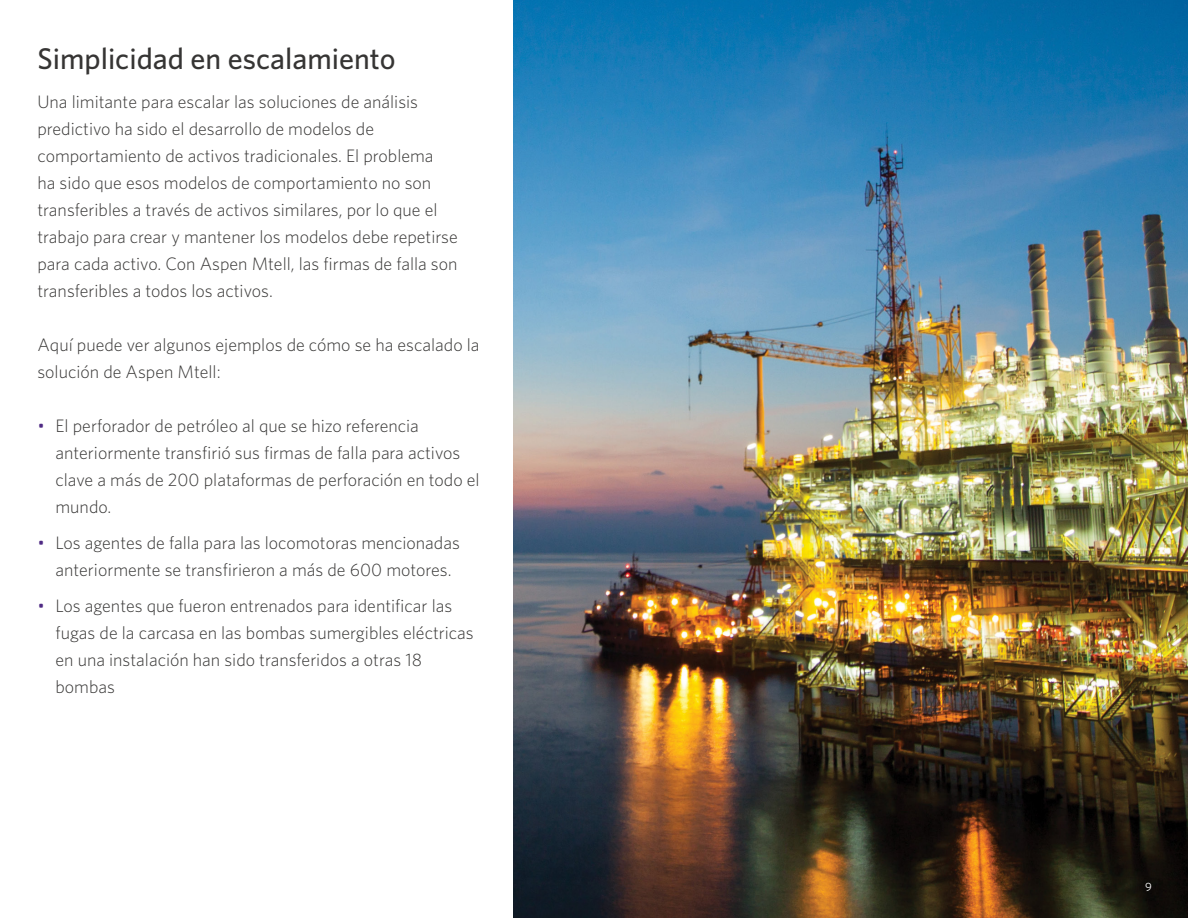
<style>
.page{position:relative;width:1188px;height:918px;background:#fff}
.page>*{position:absolute;margin:0;border:0;box-sizing:border-box;transform-origin:0 0}
.t1{font:500 30px "Whitney";color:#363534}
.t2{font:300 18px/27px "Whitney";color:#363534}
.t3{font:12px "Whitney";color:#fff}
.s1{color:#4f2a84}
</style>
<div class="page">
<img style="left:513px;top:0;width:675px;height:918px">
<h1 class="t1" style="left:38px;top:40px;width:360px">Simplicidad en escalamiento</h1>
<p class="t2" style="left:38px;top:88px;width:422px">Una limitante para escalar las soluciones de análisis predictivo ha sido el desarrollo de modelos de comportamiento de activos tradicionales. El problema<br>ha sido que esos modelos de comportamiento no son transferibles a través de activos similares, por lo que el trabajo para crear y mantener los modelos debe repetirse para cada activo. Con Aspen Mtell, las firmas de falla son transferibles a todos los activos.</p>
<p class="t2" style="left:38px;top:331px;width:444px">Aquí puede ver algunos ejemplos de cómo se ha escalado la solución de Aspen Mtell:</p>
<p class="t2" style="left:56px;top:412px;width:426px;text-indent:-18px"><span class="s1">•</span> El perforador de petróleo al que se hizo referencia anteriormente transfirió sus firmas de falla para activos clave a más de 200 plataformas de perforación en todo el mundo.</p>
<p class="t2" style="left:38px;top:529px;width:424px;text-align:center"><span class="s1">•</span> Los agentes de falla para las locomotoras mencionadas anteriormente se transfirieron a más de 600 motores.</p>
<p class="t2" style="left:56px;top:592px;width:420px;text-indent:-18px"><span class="s1">•</span> Los agentes que fueron entrenados para identificar las fugas de la carcasa en las bombas sumergibles eléctricas en una instalación han sido transferidos a otras 18 bombas</p>
<p class="t3" style="left:1145px;top:879px;width:8px">9</p>
</div>
